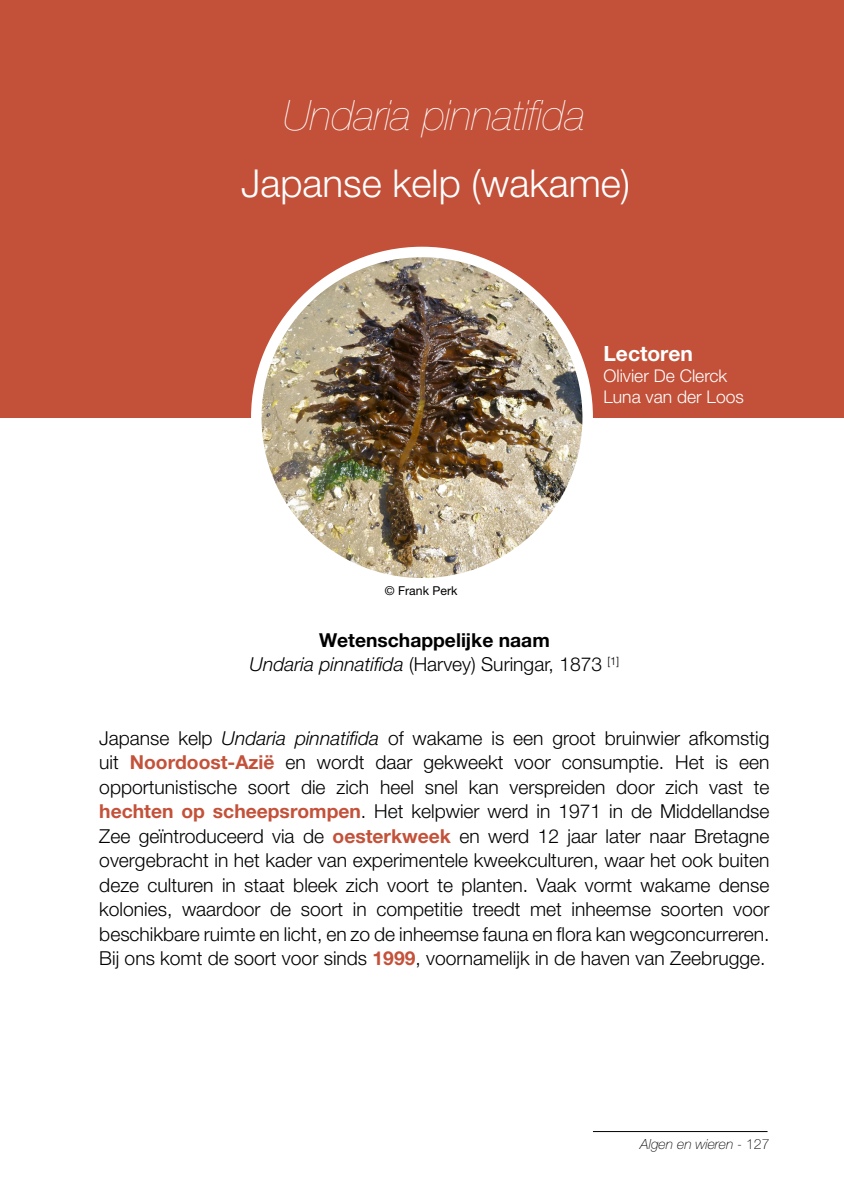
<style>
.page{position:relative;width:844px;height:1191px;background:#fff}
.page>*{position:absolute;margin:0;border:0;box-sizing:border-box;transform-origin:0 0}
.t1{font:italic 200 42px "Helvetica Neue LT Pro";color:#fff}
.t2{font:300 38.5px "Helvetica Neue LT Pro";color:#fff}
.t3{font:700 21px "Helvetica Neue LT Pro";color:#fff}
.t4{font:300 19.25px/24.5px "Helvetica Neue LT Pro";color:#000;text-align:justify}
.t5{font:700 19.25px/24.5px "Helvetica Neue LT Pro";color:#000;text-align:center}
.t6{font:300 17.5px/21px "Helvetica Neue LT Pro";color:#fff}
.t7{font:italic 100 14px "Helvetica Neue LT Std";color:#000}
.t8{font:12.25px "Helvetica Neue LT Pro";color:#000}
.s1{font-family:"Helvetica Neue LT Std";font-weight:300;font-style:italic}
.s2{font-weight:300}
.s3{font-family:"Helvetica Neue LT Std";font-style:italic}
.s4{font-weight:700;color:#c45139}
.s5{font-family:"Helvetica Neue LT Pro";font-style:normal}
</style>
<div class="page">
<hr style="left:592px;top:1131px;width:175px;height:1px;background:#000">
<div style="left:0;top:0;width:843px;height:417px;background:#c35139"></div>
<img style="left:256px;top:252px;width:331px;height:331px;border-radius:166px">
<div style="left:251px;top:247px;width:341px;height:341px;border:10px solid #fff;border-radius:50%"></div>
<h1 class="t1" style="left:283px;top:91px;width:303px">Undaria pinnatifida</h1>
<h2 class="t2" style="left:241px;top:160px;width:390px">Japanse kelp (wakame)</h2>
<p class="t8" style="left:385px;top:583px;width:74px">© Frank Perk</p>
<p class="t3" style="left:603px;top:340px;width:91px">Lectoren</p>
<p class="t6" style="left:603px;top:364px;width:142px">Olivier De Clerck<br>Luna van der Loos</p>
<p class="t5" style="left:249px;top:627px;width:371px">Wetenschappelijke naam<br><span class="s1">Undaria pinnatifida</span> <span class="s2">(Harvey) Suringar, 1873</span> <sup>[1]</sup></p>
<p class="t4" style="left:99px;top:725px;width:671px">Japanse kelp <span class="s3">Undaria pinnatifida</span> of wakame is een groot bruinwier afkomstig uit <span class="s4">Noordoost-Azië</span> en wordt daar gekweekt voor consumptie. Het is een opportunistische soort die zich heel snel kan verspreiden door zich vast te <span class="s4">hechten op scheepsrompen</span>. Het kelpwier werd in 1971 in de Middellandse Zee geïntroduceerd via de <span class="s4">oesterkweek</span> en werd 12 jaar later naar Bretagne overgebracht in het kader van experimentele kweekculturen, waar het ook buiten deze culturen in staat bleek zich voort te planten. Vaak vormt wakame dense kolonies, waardoor de soort in competitie treedt met inheemse soorten voor beschikbare ruimte en licht, en zo de inheemse fauna en flora kan wegconcurreren.<br>Bij ons komt de soort voor sinds <span class="s4">1999</span>, voornamelijk in de haven van Zeebrugge.</p>
<p class="t7" style="left:640px;top:1136px;width:131px">Algen en wieren <span class="s5">- 127</span></p>
</div>
